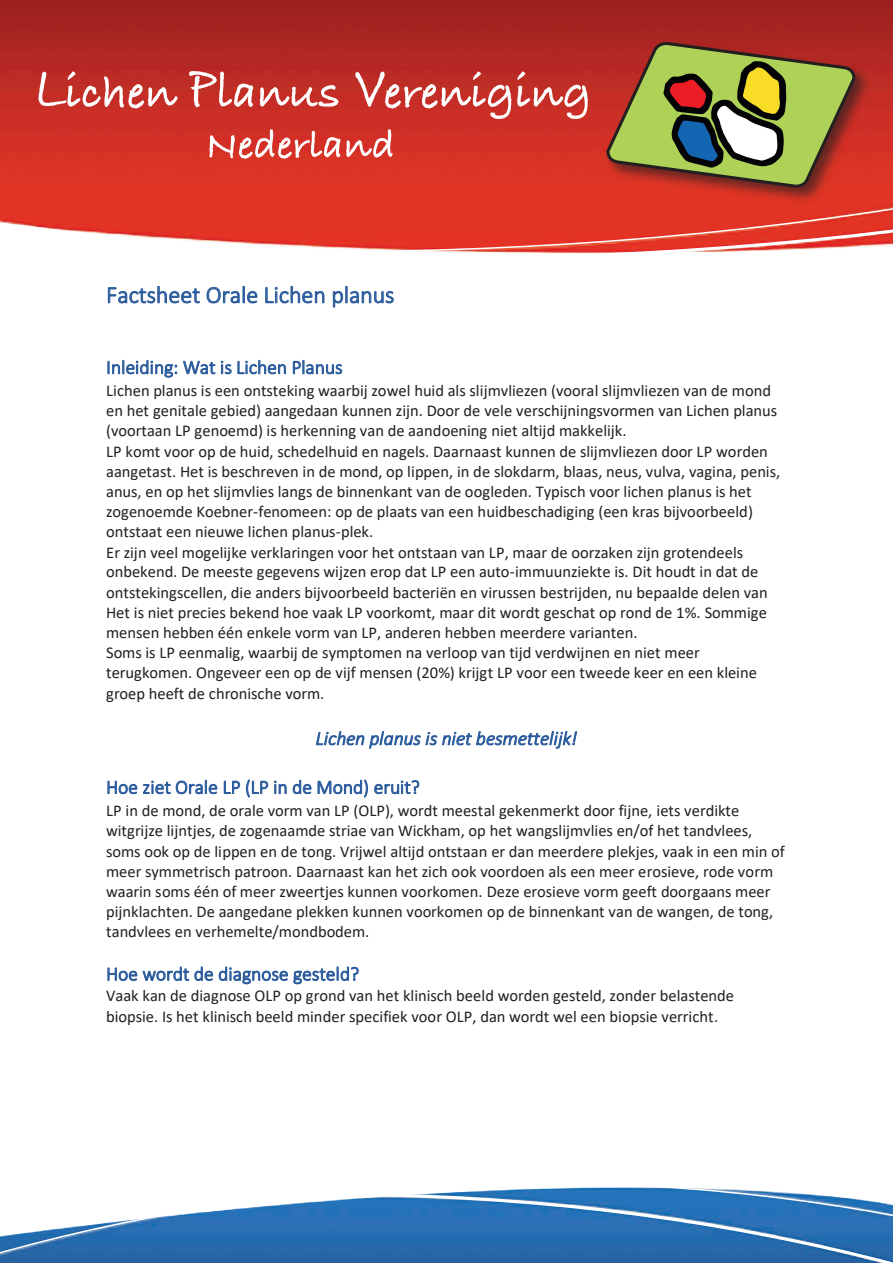
<style>
.page{position:relative;width:893px;height:1263px;background:#fff}
.page>*{position:absolute;margin:0;border:0;box-sizing:border-box;transform-origin:0 0}
.t1{font:300 24px "Calibri";color:#2c5c9d}
.t2{font:300 19.5px "Calibri";color:#2c5c9d}
.t3{font:italic 300 19.5px "Calibri";color:#2c5c9d}
.t4{font:16.5px/20.1px "Calibri";color:#231f20}
</style>
<div class="page">
<svg style="left:0;top:1187px;width:893px;height:76px"></svg>
<svg style="left:0;top:0;width:893px;height:252px;background:#c9372e"></svg>
<svg style="left:38px;top:71px;width:140px;height:38px"></svg>
<svg style="left:189px;top:71px;width:64px;height:36px"></svg>
<svg style="left:260px;top:85px;width:79px;height:22px"></svg>
<svg style="left:355px;top:71px;width:156px;height:48px;background:#ce554e"></svg>
<svg style="left:517px;top:71px;width:71px;height:48px;background:#ce5650"></svg>
<svg style="left:209px;top:129px;width:184px;height:30px"></svg>
<div style="left:604px;top:40px;width:267px;height:164px;background:#231f20;opacity:.63"></div>
<svg style="left:605px;top:40px;width:252px;height:149px;background:#997b44"></svg>
<h1 class="t1" style="left:106px;top:280px;width:290px">Factsheet Orale Lichen planus</h1>
<p class="t2" style="left:106px;top:355px;width:238px">Inleiding: Wat is Lichen Planus</p>
<p class="t4" style="left:106px;top:380px;width:676px">Lichen planus is een ontsteking waarbij zowel huid als slijmvliezen (vooral slijmvliezen van de mond en het genitale gebied) aangedaan kunnen zijn. Door de vele verschijningsvormen van Lichen planus (voortaan LP genoemd) is herkenning van de aandoening niet altijd makkelijk.<br>LP komt voor op de huid, schedelhuid en nagels. Daarnaast kunnen de slijmvliezen door LP worden aangetast. Het is beschreven in de mond, op lippen, in de slokdarm, blaas, neus, vulva, vagina, penis, anus, en op het slijmvlies langs de binnenkant van de oogleden. Typisch voor lichen planus is het zogenoemde Koebner-fenomeen: op de plaats van een huidbeschadiging (een kras bijvoorbeeld) ontstaat een nieuwe lichen planus-plek.<br>Er zijn veel mogelijke verklaringen voor het ontstaan van LP, maar de oorzaken zijn grotendeels onbekend. De meeste gegevens wijzen erop dat LP een auto-immuunziekte is. Dit houdt in dat de ontstekingscellen, die anders bijvoorbeeld bacteriën en virussen bestrijden, nu bepaalde delen van Het is niet precies bekend hoe vaak LP voorkomt, maar dit wordt geschat op rond de 1%. Sommige mensen hebben één enkele vorm van LP, anderen hebben meerdere varianten.<br>Soms is LP eenmalig, waarbij de symptomen na verloop van tijd verdwijnen en niet meer terugkomen. Ongeveer een op de vijf mensen (20%) krijgt LP voor een tweede keer en een kleine groep heeft de chronische vorm.</p>
<p class="t3" style="left:316px;top:726px;width:263px">Lichen planus is niet besmettelijk!</p>
<p class="t2" style="left:106px;top:775px;width:315px">Hoe ziet Orale LP (LP in de Mond) eruit?</p>
<p class="t4" style="left:106px;top:800px;width:680px">LP in de mond, de orale vorm van LP (OLP), wordt meestal gekenmerkt door fijne, iets verdikte witgrijze lijntjes, de zogenaamde striae van Wickham, op het wangslijmvlies en/of het tandvlees, soms ook op de lippen en de tong. Vrijwel altijd ontstaan er dan meerdere plekjes, vaak in een min of meer symmetrisch patroon. Daarnaast kan het zich ook voordoen als een meer erosieve, rode vorm waarin soms één of meer zweertjes kunnen voorkomen. Deze erosieve vorm geeft doorgaans meer pijnklachten. De aangedane plekken kunnen voorkomen op de binnenkant van de wangen, de tong, tandvlees en verhemelte/mondbodem.</p>
<p class="t2" style="left:106px;top:962px;width:255px">Hoe wordt de diagnose gesteld?</p>
<p class="t4" style="left:106px;top:985px;width:629px">Vaak kan de diagnose OLP op grond van het klinisch beeld worden gesteld, zonder belastende biopsie. Is het klinisch beeld minder specifiek voor OLP, dan wordt wel een biopsie verricht.</p>
</div>
